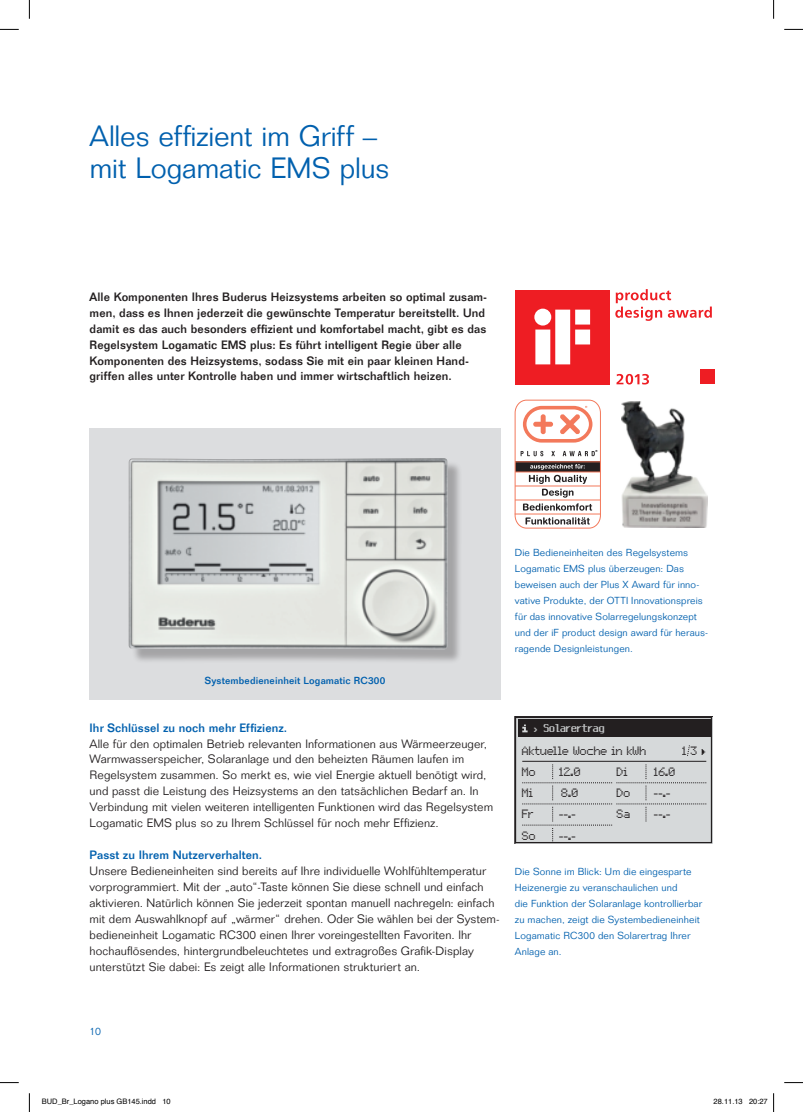
<style>
.page{position:relative;width:803px;height:1112px;background:#fff}
.page>*{position:absolute;margin:0;border:0;box-sizing:border-box;transform-origin:0 0}
.t1{font:300 28.75px/31.9px "Folio Std";letter-spacing:-.01em;color:#0160ae}
.t2{font:300 11.88px/16px "Folio Std";letter-spacing:.005em;color:#231f20}
.t3{font:500 11.88px/16px "Folio Std";letter-spacing:.005em;color:#231f20}
.t4{font:300 10.62px "Folio Std";color:#0160ae}
.t5{font:300 10px/16px "Folio Std";letter-spacing:.015em;color:#0160ae}
.t6{font:500 10px "Folio Std";letter-spacing:.015em;color:#0160ae}
.t7{font:9.38px "Call Five L";color:#d6d9da}
.t8{font:8.5px "Call One";letter-spacing:-.05em;color:#231f20}
.t9{font:7.5px "Helvetica";color:#000}
.s1{font-weight:500;color:#0160ae}
</style>
<div class="page">
<div style="left:90px;top:428px;width:411px;height:271px;background:#dcdddf"></div>
<div style="left:515px;top:289px;width:95px;height:95px;background:#ee1d23"></div>
<svg style="left:534px;top:308px;width:56px;height:56px"></svg>
<div style="left:699px;top:369px;width:15px;height:15px;background:#ee1d23"></div>
<svg style="left:615px;top:289px;width:97px;height:32px"></svg>
<svg style="left:616px;top:374px;width:33px;height:10px"></svg>
<svg style="left:515px;top:399px;width:86px;height:129px"></svg>
<img style="left:621px;top:401px;width:86px;height:127px">
<div style="left:132px;top:461px;width:330px;height:203px;background:#231f20;opacity:.3"></div>
<img style="left:129px;top:458px;width:319px;height:191px">
<svg style="left:517px;top:718px;width:193px;height:123px;background:#b8babb"></svg>
<div style="left:515px;top:716px;width:197px;height:127px;border:1px solid #231f20"></div>
<svg style="left:0;top:29px;width:19px;height:1px"></svg>
<svg style="left:784px;top:29px;width:19px;height:1px"></svg>
<svg style="left:0;top:1082px;width:19px;height:1px"></svg>
<svg style="left:784px;top:1082px;width:19px;height:1px"></svg>
<svg style="left:29px;top:0;width:1px;height:19px"></svg>
<svg style="left:29px;top:1093px;width:1px;height:18px"></svg>
<svg style="left:773px;top:0;width:1px;height:19px"></svg>
<svg style="left:773px;top:1093px;width:1px;height:18px"></svg>
<p class="t1" style="left:90px;top:120px;width:301px">Alles effizient im Griff – mit Logamatic EMS plus</p>
<p class="t3" style="left:90px;top:288px;width:399px">Alle Komponenten Ihres Buderus Heizsystems arbeiten so optimal zusam&shy;men, dass es Ihnen jederzeit die gewünschte Temperatur bereitstellt. Und damit es das auch besonders effizient und komfortabel macht, gibt es das Regelsystem Logamatic EMS plus: Es führt intelligent Regie über alle Komponenten des Heizsystems, sodass Sie mit ein paar kleinen Hand&shy;griffen alles unter Kontrolle haben und immer wirtschaftlich heizen.</p>
<p class="t6" style="left:205px;top:674px;width:182px">Systembedieneinheit Logamatic RC300</p>
<p class="t2" style="left:90px;top:719px;width:405px"><span class="s1">Ihr Schlüssel zu noch mehr Effizienz.<br></span>Alle für den optimalen Betrieb relevanten Informationen aus Wärmeerzeuger, Warmwasserspeicher, Solaranlage und den beheizten Räumen laufen im Regelsystem zusammen. So merkt es, wie viel Energie aktuell benötigt wird, und passt die Leistung des Heizsystems an den tatsächlichen Bedarf an. In Verbindung mit vielen weiteren intelligenten Funktionen wird das Regelsystem Logamatic EMS plus so zu Ihrem Schlüssel für noch mehr Effizienz.</p>
<p class="t2" style="left:90px;top:846px;width:410px"><span class="s1">Passt zu Ihrem Nutzerverhalten.<br></span>Unsere Bedieneinheiten sind bereits auf Ihre individuelle Wohlfühltemperatur vorprogrammiert. Mit der „auto“-Taste können Sie diese schnell und einfach aktivieren. Natürlich können Sie jederzeit spontan manuell nachregeln: einfach mit dem Auswahlknopf auf „wärmer“ drehen. Oder Sie wählen bei der System&shy;bedieneinheit Logamatic RC300 einen Ihrer voreingestellten Favoriten. Ihr hochauflösendes, hintergrundbeleuchtetes und extragroßes Grafik-Display unterstützt Sie dabei: Es zeigt alle Informationen strukturiert an.</p>
<p class="t5" style="left:515px;top:544px;width:195px">Die Bedieneinheiten des Regelsystems Logamatic EMS plus überzeugen: Das beweisen auch der Plus X Award für inno&shy;vative Produkte, der OTTI Innovationspreis für das innovative Solarregelungskonzept und der iF product design award für heraus&shy;ragende Designleistungen.</p>
<p class="t7" style="left:534px;top:724px;width:72px">› Solarertrag</p>
<p class="t8" style="left:522px;top:746px;width:126px">Aktuelle Woche in kWh</p>
<p class="t8" style="left:682px;top:746px;width:26px">1 3 ›</p>
<p class="t8" style="left:522px;top:768px;width:16px">Mo</p>
<p class="t8" style="left:559px;top:768px;width:23px">12.0</p>
<p class="t8" style="left:617px;top:768px;width:13px">Di</p>
<p class="t8" style="left:654px;top:768px;width:23px">16.0</p>
<p class="t8" style="left:522px;top:789px;width:13px">Mi</p>
<p class="t8" style="left:562px;top:789px;width:19px">8.0</p>
<p class="t8" style="left:617px;top:789px;width:16px">Do</p>
<p class="t8" style="left:654px;top:789px;width:18px">--.-</p>
<p class="t8" style="left:522px;top:810px;width:14px">Fr</p>
<p class="t8" style="left:560px;top:810px;width:18px">--.-</p>
<p class="t8" style="left:617px;top:810px;width:16px">Sa</p>
<p class="t8" style="left:654px;top:810px;width:18px">--.-</p>
<p class="t8" style="left:522px;top:831px;width:16px">So</p>
<p class="t8" style="left:559px;top:831px;width:18px">--.-</p>
<p class="t5" style="left:515px;top:863px;width:189px">Die Sonne im Blick: Um die eingesparte Heizenergie zu veranschaulichen und<br>die Funktion der Solaranlage kontrollierbar zu machen, zeigt die Systembedieneinheit Logamatic RC300 den Solarertrag Ihrer Anlage an.</p>
<p class="t4" style="left:90px;top:1024px;width:13px">10</p>
<p class="t9" style="left:42px;top:1095px;width:130px">BUD_Br_Logano plus GB145.indd 10</p>
<p class="t9" style="left:713px;top:1095px;width:56px">28.11.13 20:27</p>
</div>
